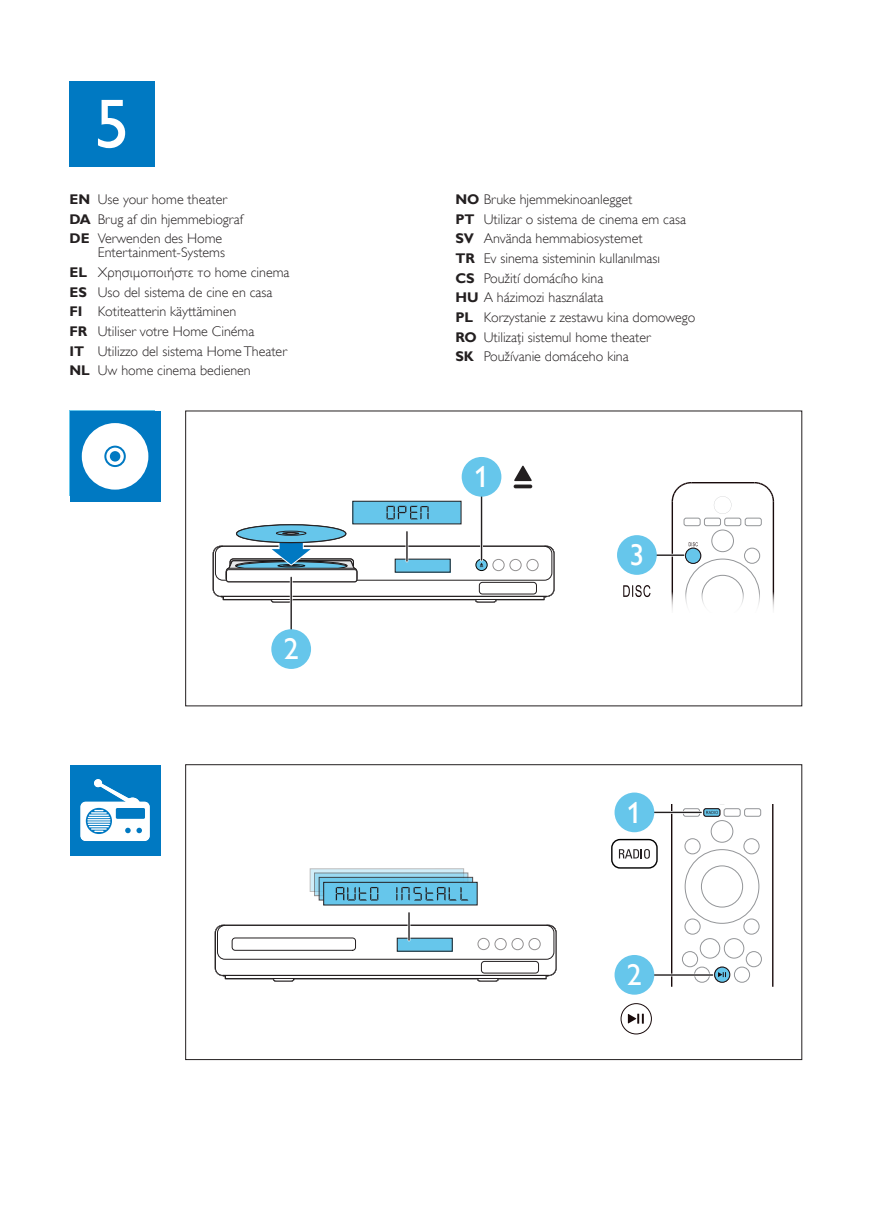
<style>
.page{position:relative;width:871px;height:1221px;background:#fff}
.page>*{position:absolute;margin:0;border:0;box-sizing:border-box;transform-origin:0 0}
.Big_number{font:70px "Gill Sans Alt One WGL";color:#fff}
.t1{font:30px "Gill Sans Alt One WGL";color:#fff}
.Safety_texts{font:14px/14px "Gill Sans Alt One WGL Light";color:#231f20;text-align:right}
.s1{font-family:"Gill Sans Alt One WGL";font-weight:700}
</style>
<div class="page">
<hr style="left:671px;top:502px;width:1px;height:111px;background:#180a0b">
<hr style="left:772px;top:501px;width:1px;height:112px;background:#180a0b">
<hr style="left:691px;top:482px;width:63px;height:1px;background:#180a0b">
<svg style="left:752px;top:482px;width:22px;height:22px"></svg>
<svg style="left:671px;top:482px;width:21px;height:21px"></svg>
<div style="left:711px;top:529px;width:22px;height:23px;border:1px solid #939598;border-radius:50%"></div>
<svg style="left:714px;top:496px;width:17px;height:18px"></svg>
<div style="left:683px;top:518px;width:17px;height:8px;border:1px solid #939598;border-radius:2px"></div>
<div style="left:703px;top:518px;width:17px;height:8px;border:1px solid #939598;border-radius:2px"></div>
<div style="left:724px;top:518px;width:16px;height:8px;border:1px solid #939598;border-radius:2px"></div>
<div style="left:744px;top:518px;width:17px;height:8px;border:1px solid #939598;border-radius:2px"></div>
<svg style="left:685px;top:559px;width:74px;height:32px"></svg>
<div style="left:743px;top:548px;width:16px;height:16px;border:1px solid #939598;border-radius:50%"></div>
<svg style="left:688px;top:542px;width:9px;height:4px"></svg>
<div style="left:685px;top:548px;width:15px;height:15px;background:#66c6eb;border-radius:50%"></div>
<div style="left:684px;top:548px;width:16px;height:16px;border:1px solid #180a0b;border-radius:50%"></div>
<svg style="left:623px;top:585px;width:27px;height:12px"></svg>
<div style="left:666px;top:591px;width:113px;height:55px;background:#fff"></div>
<hr style="left:652px;top:554px;width:31px;height:2px;background:#231f20">
<div style="left:616px;top:535px;width:40px;height:40px;background:#66c6eb;border-radius:50%"></div>
<svg style="left:310px;top:869px;width:153px;height:22px"></svg>
<svg style="left:316px;top:874px;width:150px;height:20px"></svg>
<svg style="left:320px;top:879px;width:151px;height:19px"></svg>
<div style="left:323px;top:882px;width:154px;height:23px;background:#66c6eb"></div>
<div style="left:323px;top:882px;width:154px;height:23px;border:1px solid #231f20"></div>
<svg style="left:214px;top:913px;width:343px;height:69px"></svg>
<hr style="left:290px;top:577px;width:2px;height:58px;background:#231f20">
<div style="left:271px;top:629px;width:40px;height:40px;background:#66c6eb;border-radius:50%"></div>
<hr style="left:480px;top:493px;width:2px;height:67px;background:#231f20">
<svg style="left:513px;top:484px;width:19px;height:4px"></svg>
<svg style="left:514px;top:465px;width:17px;height:16px"></svg>
<div style="left:461px;top:457px;width:40px;height:40px;background:#66c6eb;border-radius:50%"></div>
<div style="left:352px;top:501px;width:109px;height:23px;background:#66c6eb"></div>
<div style="left:352px;top:501px;width:109px;height:23px;border:1px solid #231f20"></div>
<svg style="left:212px;top:506px;width:343px;height:97px"></svg>
<svg style="left:335px;top:887px;width:43px;height:13px"></svg>
<svg style="left:396px;top:887px;width:72px;height:13px"></svg>
<div style="left:70px;top:411px;width:90px;height:91px;background:#0079c2"></div>
<svg style="left:82px;top:423px;width:66px;height:66px"></svg>
<div style="left:104px;top:446px;width:22px;height:21px;border:2px solid #0079c2;border-radius:50%"></div>
<div style="left:70px;top:765px;width:90px;height:90px;background:#0079c2"></div>
<div style="left:80px;top:801px;width:70px;height:40px;border:1px solid #fff;border-radius:4px"></div>
<div style="left:81px;top:802px;width:68px;height:38px;background:#fff;border-radius:4px"></div>
<div style="left:81px;top:802px;width:68px;height:38px;border:1px solid #fff;border-radius:4px"></div>
<div style="left:116px;top:808px;width:29px;height:11px;background:#0079c2"></div>
<svg style="left:125px;top:828px;width:17px;height:5px"></svg>
<svg style="left:86px;top:808px;width:26px;height:26px"></svg>
<svg style="left:89px;top:826px;width:20px;height:6px"></svg>
<hr style="left:88px;top:823px;width:22px;height:2px;background:#fff">
<svg style="left:87px;top:810px;width:23px;height:10px"></svg>
<hr style="left:87px;top:821px;width:23px;height:2px;background:#fff">
<svg style="left:93px;top:779px;width:48px;height:25px"></svg>
<hr style="left:670px;top:804px;width:2px;height:182px;background:#180a0b">
<hr style="left:771px;top:804px;width:2px;height:182px;background:#180a0b">
<div style="left:710px;top:820px;width:22px;height:22px;border:1px solid #939598;border-radius:50%"></div>
<div style="left:682px;top:808px;width:17px;height:8px;border:1px solid #939598;border-radius:2px"></div>
<div style="left:723px;top:808px;width:17px;height:8px;border:1px solid #939598;border-radius:2px"></div>
<div style="left:743px;top:808px;width:17px;height:8px;border:1px solid #939598;border-radius:2px"></div>
<div style="left:684px;top:838px;width:16px;height:16px;border:1px solid #939598;border-radius:50%"></div>
<div style="left:684px;top:849px;width:75px;height:74px;border:1px solid #939598;border-radius:50%"></div>
<div style="left:700px;top:865px;width:42px;height:42px;border:1px solid #939598;border-radius:50%"></div>
<div style="left:743px;top:838px;width:16px;height:16px;border:1px solid #939598;border-radius:50%"></div>
<div style="left:684px;top:918px;width:16px;height:16px;border:1px solid #939598;border-radius:50%"></div>
<div style="left:681px;top:951px;width:16px;height:16px;border:1px solid #939598;border-radius:50%"></div>
<div style="left:693px;top:966px;width:16px;height:16px;border:1px solid #939598;border-radius:50%"></div>
<div style="left:733px;top:966px;width:16px;height:16px;border:1px solid #939598;border-radius:50%"></div>
<div style="left:745px;top:951px;width:16px;height:16px;border:1px solid #939598;border-radius:50%"></div>
<div style="left:723px;top:938px;width:20px;height:20px;border:1px solid #939598;border-radius:50%"></div>
<div style="left:699px;top:938px;width:20px;height:20px;border:1px solid #939598;border-radius:50%"></div>
<div style="left:743px;top:918px;width:16px;height:16px;border:1px solid #939598;border-radius:50%"></div>
<svg style="left:703px;top:808px;width:16px;height:8px"></svg>
<div style="left:703px;top:808px;width:17px;height:8px;border:1px solid #180a0b;border-radius:2px"></div>
<svg style="left:705px;top:811px;width:12px;height:3px"></svg>
<svg style="left:714px;top:967px;width:15px;height:15px"></svg>
<div style="left:713px;top:966px;width:16px;height:16px;border:1px solid #180a0b;border-radius:50%"></div>
<svg style="left:717px;top:972px;width:8px;height:5px"></svg>
<div style="left:620px;top:1003px;width:31px;height:31px;border:1px solid #180a0b;border-radius:50%"></div>
<svg style="left:627px;top:1013px;width:16px;height:10px"></svg>
<div style="left:666px;top:985px;width:113px;height:23px;background:#fff"></div>
<hr style="left:650px;top:811px;width:50px;height:3px;background:#fff">
<hr style="left:650px;top:811px;width:50px;height:2px;background:#231f20">
<div style="left:610px;top:839px;width:47px;height:29px;border:1px solid #000;border-radius:8px"></div>
<svg style="left:618px;top:849px;width:31px;height:9px"></svg>
<div style="left:614px;top:792px;width:40px;height:40px;background:#66c6eb;border-radius:50%"></div>
<hr style="left:646px;top:973px;width:66px;height:3px;background:#fff">
<hr style="left:646px;top:974px;width:66px;height:1px;background:#231f20">
<div style="left:614px;top:955px;width:40px;height:39px;background:#66c6eb;border-radius:50%"></div>
<div style="left:69px;top:81px;width:85px;height:85px;background:#0079c2"></div>
<p class="Big_number" style="left:94px;top:76px;width:36px">5</p>
<p class="Safety_texts" style="left:69px;top:192px;width:159px"><span class="s1">EN</span> Use your home theater</p>
<p class="Safety_texts" style="left:69px;top:212px;width:175px"><span class="s1">DA</span> Brug af din hjemmebiograf</p>
<p class="Safety_texts" style="left:69px;top:232px;width:157px"><span class="s1">DE</span> Verwenden des Home<br>Entertainment-Systems</p>
<p class="Safety_texts" style="left:69px;top:265px;width:221px"><span class="s1">EL</span> Χρησιμοποιήστε το home cinema</p>
<p class="Safety_texts" style="left:69px;top:285px;width:204px"><span class="s1">ES</span> Uso del sistema de cine en casa</p>
<p class="Safety_texts" style="left:69px;top:305px;width:168px"><span class="s1">FI</span> Kotiteatterin käyttäminen</p>
<p class="Safety_texts" style="left:69px;top:324px;width:186px"><span class="s1">FR</span> Utiliser votre Home Cinéma</p>
<p class="Safety_texts" style="left:69px;top:344px;width:219px"><span class="s1">IT</span> Utilizzo del sistema Home Theater</p>
<p class="Safety_texts" style="left:69px;top:364px;width:183px"><span class="s1">NL</span> Uw home cinema bedienen</p>
<p class="t1" style="left:283px;top:629px;width:16px">2</p>
<p class="Safety_texts" style="left:455px;top:192px;width:178px"><span class="s1">NO</span> Bruke hjemmekinoanlegget</p>
<p class="Safety_texts" style="left:455px;top:212px;width:232px"><span class="s1">PT</span> Utilizar o sistema de cinema em casa</p>
<p class="Safety_texts" style="left:455px;top:232px;width:189px"><span class="s1">SV</span> Använda hemmabiosystemet</p>
<p class="Safety_texts" style="left:455px;top:251px;width:206px"><span class="s1">TR</span> Ev sinema sisteminin kullanılması</p>
<p class="Safety_texts" style="left:455px;top:271px;width:149px"><span class="s1">CS</span> Použití domácího kina</p>
<p class="Safety_texts" style="left:455px;top:291px;width:150px"><span class="s1">HU</span> A házimozi használata</p>
<p class="Safety_texts" style="left:455px;top:310px;width:241px"><span class="s1">PL</span> Korzystanie z zestawu kina domowego</p>
<p class="Safety_texts" style="left:455px;top:330px;width:197px"><span class="s1">RO</span> Utilizaţi sistemul home theater</p>
<p class="Safety_texts" style="left:455px;top:350px;width:175px"><span class="s1">SK</span> Používanie domáceho kina</p>
<p class="t1" style="left:474px;top:456px;width:16px">1</p>
<p class="t1" style="left:629px;top:534px;width:16px">3</p>
<p class="t1" style="left:626px;top:792px;width:16px">1</p>
<p class="t1" style="left:626px;top:954px;width:16px">2</p>
</div>
